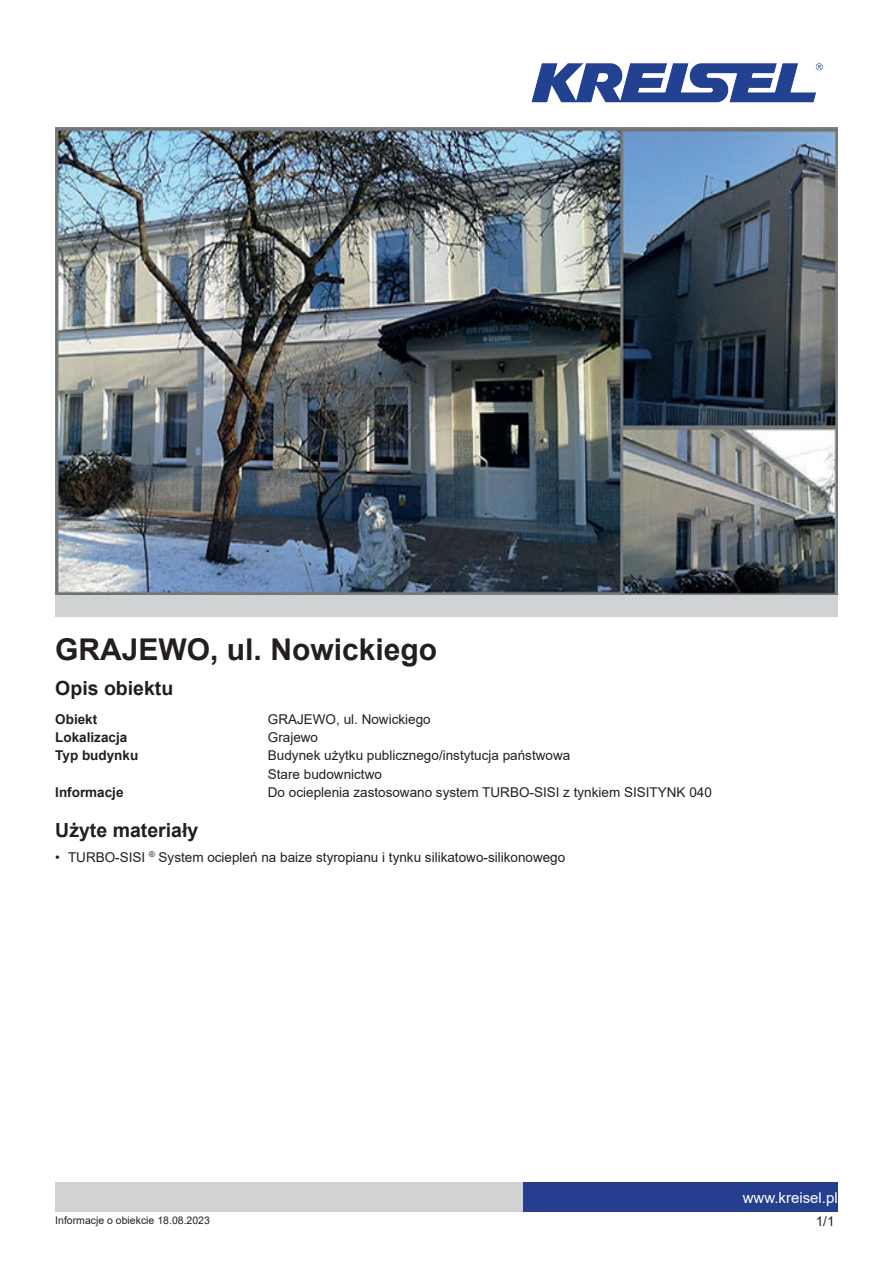
<style>
.page{position:relative;width:893px;height:1263px;background:#fff}
.page>*{position:absolute;margin:0;border:0;box-sizing:border-box;transform-origin:0 0}
.t1{font:700 30px "Arial";color:#231f20}
.t2{font:700 19.5px "Arial";color:#231f20}
.t3{font:15px "Arial";color:#fff}
.t4{font:13.5px/18.3px "Arial";color:#231f20}
.t5{font:700 13.5px "Arial";color:#231f20}
.t6{font:10.5px "Arial";color:#231f20}
</style>
<div class="page">
<div style="left:523px;top:1182px;width:315px;height:30px;background:#253f8e"></div>
<div style="left:55px;top:1182px;width:468px;height:30px;background:#d1d2d4"></div>
<img style="left:531px;top:63px;width:292px;height:40px">
<img style="left:55px;top:128px;width:783px;height:467px">
<div style="left:55px;top:595px;width:783px;height:22px;background:#d1d2d4"></div>
<h1 class="t1" style="left:55px;top:628px;width:383px">GRAJEWO, ul. Nowickiego</h1>
<h2 class="t2" style="left:55px;top:675px;width:120px">Opis obiektu</h2>
<p class="t5" style="left:55px;top:709px;width:44px">Obiekt</p>
<p class="t4" style="left:268px;top:710px;width:164px">GRAJEWO, ul. Nowickiego</p>
<p class="t5" style="left:55px;top:728px;width:74px">Lokalizacja</p>
<p class="t4" style="left:268px;top:728px;width:52px">Grajewo</p>
<p class="t5" style="left:55px;top:746px;width:85px">Typ budynku</p>
<p class="t4" style="left:268px;top:746px;width:304px">Budynek użytku publicznego/instytucja państwowa<br>Stare budownictwo</p>
<p class="t5" style="left:55px;top:783px;width:70px">Informacje</p>
<p class="t4" style="left:268px;top:783px;width:445px">Do ocieplenia zastosowano system TURBO-SISI z tynkiem SISITYNK 040</p>
<h2 class="t2" style="left:55px;top:816px;width:145px">Użyte materiały</h2>
<p class="t4" style="left:55px;top:848px;width:511px">• TURBO-SISI <sup>®</sup> System ociepleń na baize styropianu i tynku silikatowo-silikonowego</p>
<p class="t6" style="left:55px;top:1213px;width:156px">Informacje o obiekcie 18.08.2023</p>
<p class="t3" style="left:743px;top:1187px;width:97px">www.kreisel.pl</p>
<p class="t4" style="left:816px;top:1212px;width:20px">1/1</p>
</div>
